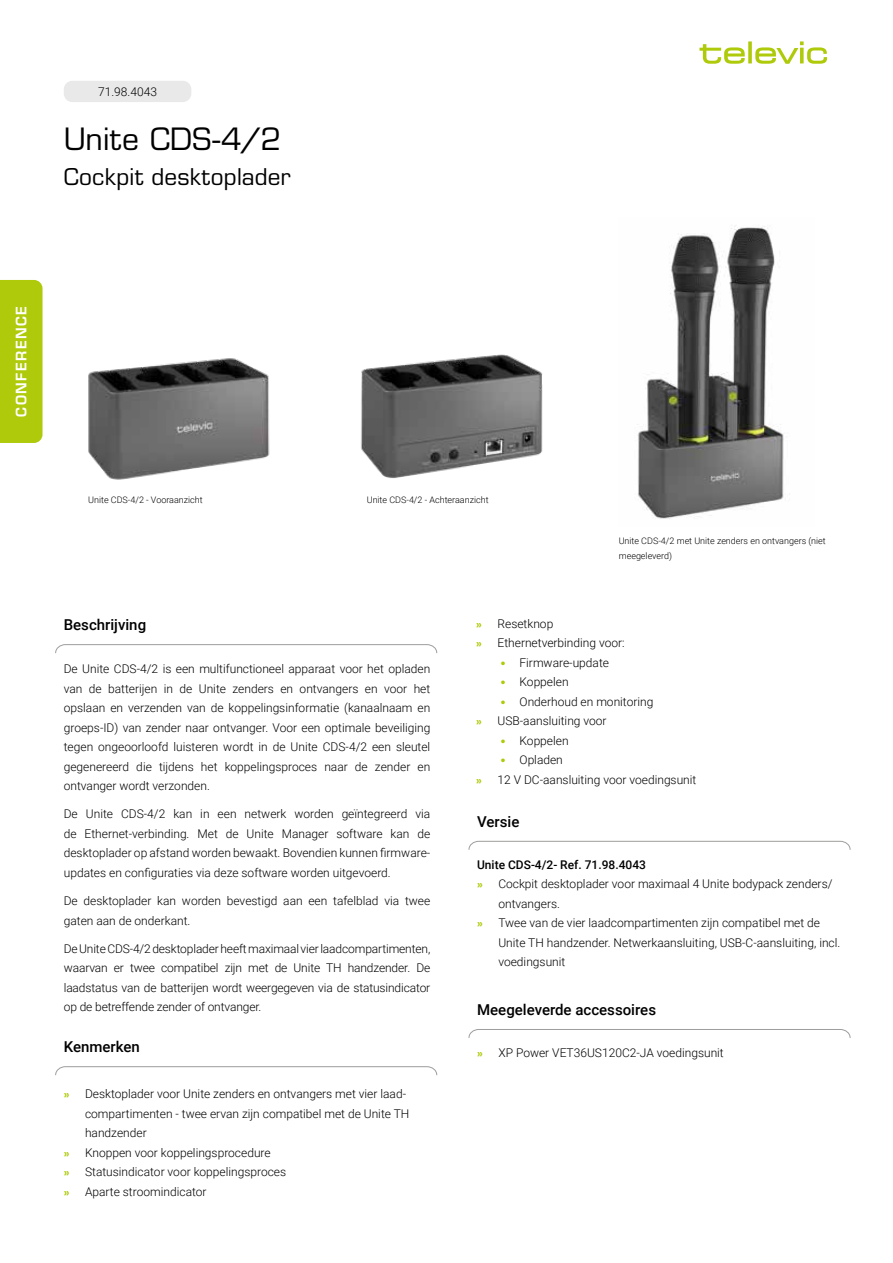
<style>
.page{position:relative;width:893px;height:1263px;background:#fff}
.page>*{position:absolute;margin:0;border:0;box-sizing:border-box;transform-origin:0 0}
.t1{font:30px "Eurostile LT Std";letter-spacing:.005em;color:#000}
.t2{font:22.5px "Eurostile LT Std";letter-spacing:.01em;color:#000}
.t3{font:500 15px "Roboto";color:#000}
.t4{font:600 14.1px "Eurostile LT Std";letter-spacing:.1em;color:#fff}
.t5{font:300 12px/19.5px "Roboto";color:#000}
.t6{font:500 12px "Roboto";color:#000}
.t7{font:300 9px/15px "Roboto";color:#000}
.s1{font-family:"Frutiger LT Std";font-weight:700;font-size:10.5px;color:#afca0b}
</style>
<div class="page">
<div style="left:0;top:280px;width:43px;height:163px;background:#afca0b"></div>
<svg style="left:699px;top:41px;width:128px;height:23px"></svg>
<svg style="left:55px;top:644px;width:382px;height:9px"></svg>
<div style="left:64px;top:81px;width:127px;height:21px;background:#e9e9e9;border-radius:9px"></div>
<svg style="left:55px;top:1066px;width:382px;height:9px"></svg>
<img style="left:88px;top:358px;width:182px;height:122px">
<img style="left:361px;top:354px;width:182px;height:124px">
<img style="left:637px;top:226px;width:153px;height:293px">
<svg style="left:468px;top:1029px;width:383px;height:9px"></svg>
<svg style="left:468px;top:840px;width:383px;height:10px"></svg>
<p class="t5" style="left:98px;top:81px;width:60px">71.98.4043</p>
<h1 class="t1" style="left:64px;top:121px;width:219px">Unite CDS-4/2</h1>
<h2 class="t2" style="left:64px;top:163px;width:229px">Cockpit desktoplader</h2>
<p class="t4" style="left:13px;top:417px;width:112px;rotate:-90deg">CONFERENCE</p>
<p class="t7" style="left:88px;top:492px;width:116px">Unite CDS-4/2 - Vooraanzicht</p>
<p class="t7" style="left:367px;top:492px;width:123px">Unite CDS-4/2 - Achteraanzicht</p>
<p class="t7" style="left:619px;top:533px;width:209px">Unite CDS-4/2 met Unite zenders en ontvangers (niet meegeleverd)</p>
<p class="t3" style="left:64px;top:614px;width:84px">Beschrijving</p>
<p class="t5" style="left:64px;top:659px;width:368px;text-align:justify">De Unite CDS-4/2 is een multifunctioneel apparaat voor het opladen van de batterijen in de Unite zenders en ontvangers en voor het opslaan en verzenden van de koppelingsinformatie (kanaalnaam en groeps-ID) van zender naar ontvanger. Voor een optimale beveiliging tegen ongeoorloofd luisteren wordt in de Unite CDS-4/2 een sleutel gegenereerd die tijdens het koppelingsproces naar de zender en ontvanger wordt verzonden.</p>
<p class="t5" style="left:64px;top:804px;width:368px;text-align:justify">De Unite CDS-4/2 kan in een netwerk worden geïntegreerd via de Ethernet-verbinding. Met de Unite Manager software kan de desktoplader op afstand worden bewaakt. Bovendien kunnen firmware&shy;updates en configuraties via deze software worden uitgevoerd.</p>
<p class="t5" style="left:64px;top:890px;width:368px">De desktoplader kan worden bevestigd aan een tafelblad via twee gaten aan de onderkant.</p>
<p class="t5" style="left:64px;top:938px;width:368px;text-align:justify">De Unite CDS-4/2 desktoplader heeft maximaal vier laadcompartimenten, waarvan er twee compatibel zijn met de Unite TH handzender. De laadstatus van de batterijen wordt weergegeven via de statusindicator op de betreffende zender of ontvanger.</p>
<p class="t3" style="left:64px;top:1036px;width:78px">Kenmerken</p>
<p class="t5" style="left:64px;top:1083px;width:344px"><span class="s1">»</span> Desktoplader voor Unite zenders en ontvangers met vier laad-</p>
<p class="t5" style="left:85px;top:1103px;width:326px">compartimenten - twee ervan zijn compatibel met de Unite TH</p>
<p class="t5" style="left:85px;top:1122px;width:63px">handzender</p>
<p class="t5" style="left:64px;top:1142px;width:208px"><span class="s1">»</span> Knoppen voor koppelingsprocedure</p>
<p class="t5" style="left:64px;top:1161px;width:224px"><span class="s1">»</span> Statusindicator voor koppelingsproces</p>
<p class="t5" style="left:64px;top:1181px;width:144px"><span class="s1">»</span> Aparte stroomindicator</p>
<p class="t5" style="left:476px;top:613px;width:150px"><span class="s1">»</span> Resetknop<br><span class="s1">»</span> Ethernetverbinding voor:</p>
<p class="t5" style="left:500px;top:652px;width:110px"><span class="s1">•</span> Firmware-update</p>
<p class="t5" style="left:500px;top:672px;width:70px"><span class="s1">•</span> Koppelen</p>
<p class="t5" style="left:476px;top:691px;width:179px;text-indent:24px"><span class="s1">•</span> Onderhoud en monitoring <span class="s1">»</span> USB-aansluiting voor</p>
<p class="t5" style="left:500px;top:730px;width:70px"><span class="s1">•</span> Koppelen</p>
<p class="t5" style="left:476px;top:750px;width:222px;text-indent:24px"><span class="s1">•</span> Opladen<br><span class="s1">»</span> 12 V DC-aansluiting voor voedingsunit</p>
<p class="t3" style="left:477px;top:811px;width:44px">Versie</p>
<p class="t6" style="left:477px;top:856px;width:170px">Unite CDS-4/2- Ref. 71.98.4043</p>
<p class="t5" style="left:477px;top:874px;width:357px"><span class="s1">»</span> Cockpit desktoplader voor maximaal 4 Unite bodypack zenders/</p>
<p class="t5" style="left:498px;top:893px;width:63px">ontvangers.</p>
<p class="t5" style="left:477px;top:913px;width:345px"><span class="s1">»</span> Twee van de vier laadcompartimenten zijn compatibel met de</p>
<p class="t5" style="left:498px;top:932px;width:343px">Unite TH handzender. Netwerkaansluiting, USB-C-aansluiting, incl.</p>
<p class="t5" style="left:498px;top:952px;width:69px">voedingsunit</p>
<p class="t3" style="left:477px;top:999px;width:180px">Meegeleverde accessoires</p>
<p class="t5" style="left:477px;top:1042px;width:248px"><span class="s1">»</span> XP Power VET36US120C2-JA voedingsunit</p>
</div>
